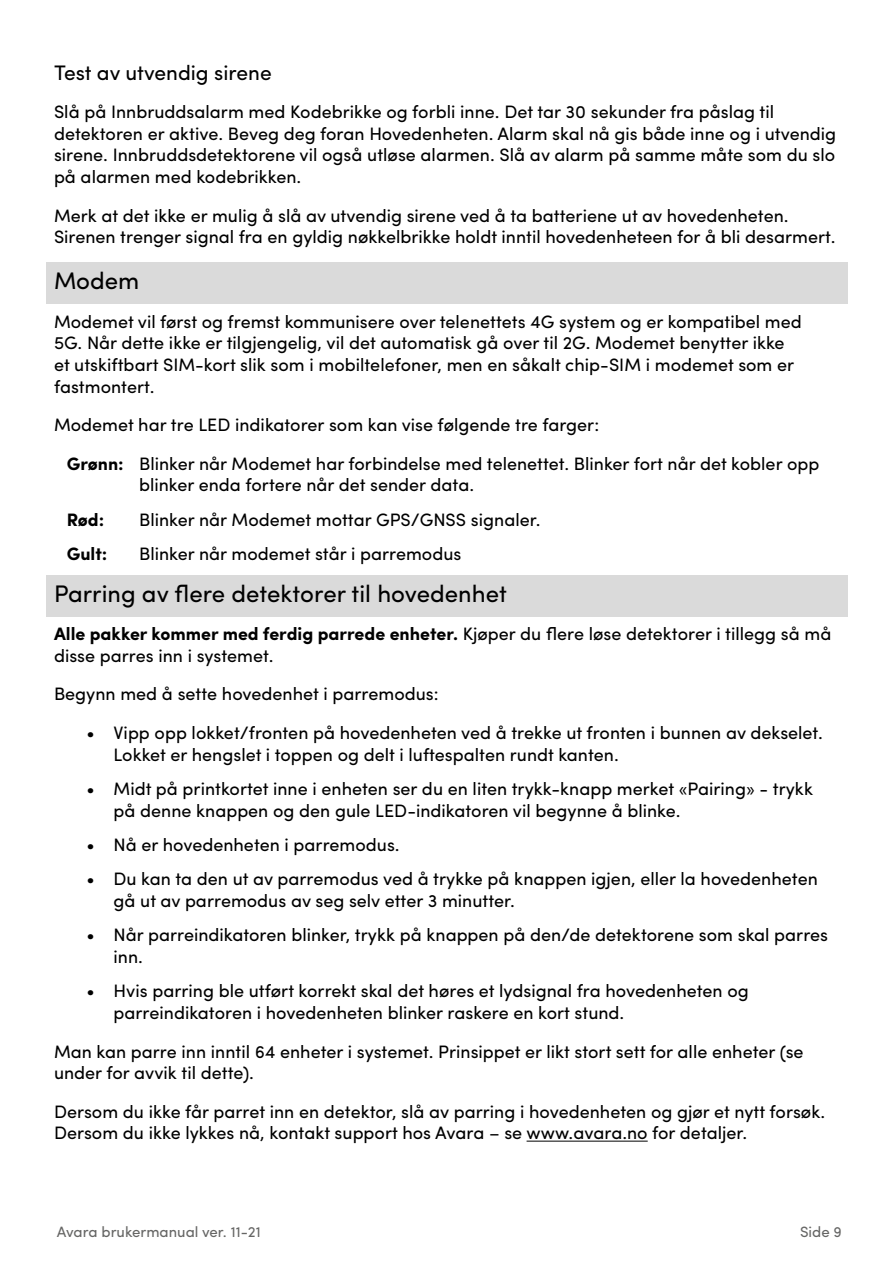
<style>
.page{position:relative;width:893px;height:1263px;background:#fff}
.page>*{position:absolute;margin:0;border:0;box-sizing:border-box;transform-origin:0 0}
.t1{font:24px "Sofia Pro";color:#000}
.t2{font:21px "Sofia Pro";color:#000}
.t3{font:18px/21.6px "Sofia Pro";color:#000}
.t4{font:700 18px "Sofia Pro";color:#000}
.t5{font:15px "Sofia Pro";color:#666665}
.s1{font-weight:700}
</style>
<div class="page">
<div style="left:45px;top:262px;width:802px;height:41px;background:#dadada"></div>
<div style="left:45px;top:575px;width:802px;height:41px;background:#dadada"></div>
<hr style="left:527px;top:1141px;width:121px;height:1px;background:#000">
<p class="t2" style="left:54px;top:57px;width:219px">Test av utvendig sirene</p>
<p class="t3" style="left:54px;top:100px;width:784px">Slå på Innbruddsalarm med Kodebrikke og forbli inne. Det tar 30 sekunder fra påslag til detektoren er aktive. Beveg deg foran Hovedenheten. Alarm skal nå gis både inne og i utvendig sirene. Innbruddsdetektorene vil også utløse alarmen. Slå av alarm på samme måte som du slo på alarmen med kodebrikken.</p>
<p class="t3" style="left:54px;top:203px;width:783px">Merk at det ikke er mulig å slå av utvendig sirene ved å ta batteriene ut av hovedenheten.<br>Sirenen trenger signal fra en gyldig nøkkelbrikke holdt inntil hovedenheteen for å bli desarmert.</p>
<h1 class="t1" style="left:54px;top:263px;width:87px">Modem</h1>
<p class="t3" style="left:54px;top:309px;width:749px">Modemet vil først og fremst kommunisere over telenettets 4G system og er kompatibel med 5G. Når dette ikke er tilgjengelig, vil det automatisk gå over til 2G. Modemet benytter ikke et utskiftbart SIM-kort slik som i mobiltelefoner, men en såkalt chip-SIM i modemet som er fastmontert.</p>
<p class="t3" style="left:67px;top:404px;width:754px;line-height:38.5px;text-indent:-13px">Modemet har tre LED indikatorer som kan vise følgende tre farger:<br><span class="s1">Grønn:</span> Blinker når Modemet har forbindelse med telenettet. Blinker fort når det kobler opp</p>
<p class="t3" style="left:139px;top:473px;width:337px">blinker enda fortere når det sender data.</p>
<p class="t4" style="left:67px;top:506px;width:39px">Rød:</p>
<p class="t3" style="left:139px;top:507px;width:403px">Blinker når Modemet mottar GPS/GNSS signaler.</p>
<p class="t4" style="left:67px;top:540px;width:42px">Gult:</p>
<p class="t3" style="left:139px;top:542px;width:324px">Blinker når modemet står i parremodus</p>
<h1 class="t1" style="left:54px;top:575px;width:454px">Parring av flere detektorer til hovedenhet</h1>
<p class="t3" style="left:54px;top:622px;width:779px"><span class="s1">Alle pakker kommer med ferdig parrede enheter.</span> Kjøper du flere løse detektorer i tillegg så må disse parres inn i systemet.</p>
<p class="t3" style="left:54px;top:682px;width:386px">Begynn med å sette hovedenhet i parremodus:</p>
<p class="t3" style="left:114px;top:721px;width:711px;text-indent:-27px">• Vipp opp lokket/fronten på hovedenheten ved å trekke ut fronten i bunnen av dekselet.<br>Lokket er hengslet i toppen og delt i luftespalten rundt kanten.</p>
<p class="t3" style="left:114px;top:777px;width:701px;text-indent:-27px">• Midt på printkortet inne i enheten ser du en liten trykk-knapp merket «Pairing» - trykk på denne knappen og den gule LED-indikatoren vil begynne å blinke.</p>
<p class="t3" style="left:87px;top:833px;width:315px">• Nå er hovedenheten i parremodus.</p>
<p class="t3" style="left:114px;top:867px;width:706px;text-indent:-27px">• Du kan ta den ut av parremodus ved å trykke på knappen igjen, eller la hovedenheten gå ut av parremodus av seg selv etter 3 minutter.</p>
<p class="t3" style="left:114px;top:923px;width:716px;text-indent:-27px">• Når parreindikatoren blinker, trykk på knappen på den/de detektorene som skal parres inn.</p>
<p class="t3" style="left:114px;top:979px;width:637px;text-indent:-27px">• Hvis parring ble utført korrekt skal det høres et lydsignal fra hovedenheten og parreindikatoren i hovedenheten blinker raskere en kort stund.</p>
<p class="t3" style="left:54px;top:1039px;width:751px">Man kan parre inn inntil 64 enheter i systemet. Prinsippet er likt stort sett for alle enheter (se under for avvik til dette).</p>
<p class="t3" style="left:54px;top:1099px;width:773px">Dersom du ikke får parret inn en detektor, slå av parring i hovedenheten og gjør et nytt forsøk.<br>Dersom du ikke lykkes nå, kontakt support hos Avara – se www.avara.no for detaljer.</p>
<p class="t5" style="left:57px;top:1221px;width:206px">Avara brukermanual ver. 11-21</p>
<p class="t5" style="left:800px;top:1221px;width:43px">Side 9</p>
</div>
